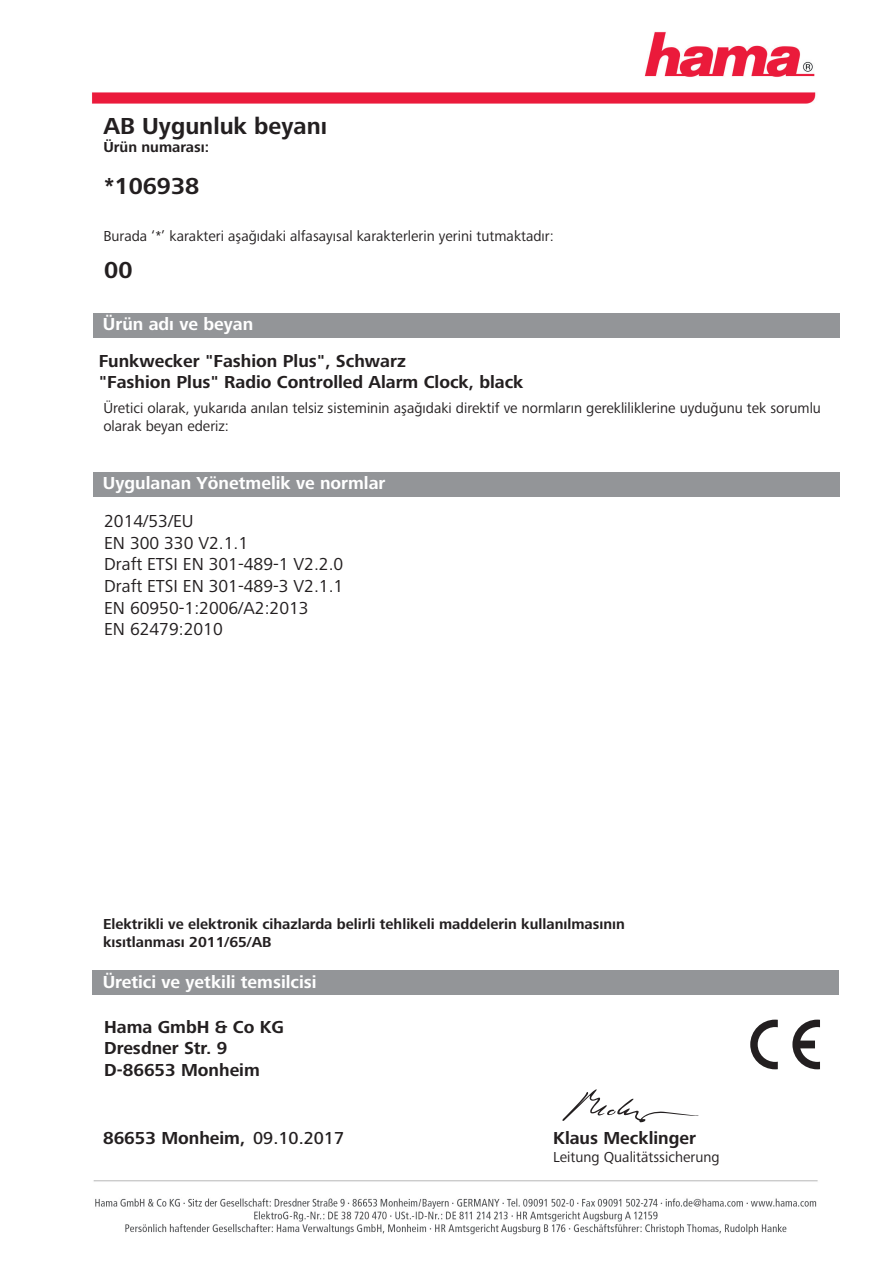
<style>
.page{position:relative;width:893px;height:1263px;background:#fff}
.page>*{position:absolute;margin:0;border:0;box-sizing:border-box;transform-origin:0 0}
.t1{font:700 24px "+SYRAPA Frutiger Next LTW1 G";color:#231f20}
.t2{font:700 24px "+XUNELL Frutiger Next LTW1 G";color:#231f20}
.t3{font:700 18px/21.6px "+SYRAPA Frutiger Next LTW1 G";color:#231f20}
.t4{font:18px/21.6px "+PASRLL Frutiger Next LTW1 G";color:#231f20}
.t5{font:700 18px "+SYRAPA Frutiger Next LTW1 G";color:#fff}
.t6{font:700 16.2px "+OVKMUM Arial";letter-spacing:.01em;color:#000001}
.t7{font:15px/18px "+PASRLL Frutiger Next LTW1 G";color:#231f20}
.t8{font:700 15px/18px "+SYRAPA Frutiger Next LTW1 G";color:#231f20}
.s1{font-family:"+UTBPLR Frutiger Next LTW1 G";font-weight:500}
</style>
<div class="page">
<img style="left:92px;top:31px;width:724px;height:72px">
<img style="left:93px;top:1180px;width:725px;height:55px">
<div style="left:93px;top:313px;width:746px;height:25px;background:#939598"></div>
<div style="left:93px;top:472px;width:746px;height:25px;background:#939598"></div>
<div style="left:92px;top:970px;width:747px;height:25px;background:#939598"></div>
<svg style="left:750px;top:1020px;width:70px;height:49px"></svg>
<svg style="left:562px;top:1089px;width:137px;height:34px"></svg>
<h1 class="t1" style="left:103px;top:113px;width:225px">AB Uygunluk beyanı</h1>
<p class="t8" style="left:103px;top:138px;width:107px">Ürün numarası:</p>
<h1 class="t2" style="left:104px;top:177px;width:97px">*106938</h1>
<p class="t7" style="left:103px;top:227px;width:452px">Burada ‘*’ karakteri aşağıdaki alfasayısal karakterlerin yerini tutmaktadır:</p>
<h1 class="t2" style="left:104px;top:260px;width:30px">00</h1>
<p class="t5" style="left:103px;top:314px;width:152px">Ürün adı ve beyan</p>
<p class="t3" style="left:99px;top:350px;width:426px">Funkwecker "Fashion Plus", Schwarz<br>"Fashion Plus" Radio Controlled Alarm Clock, black</p>
<p class="t7" style="left:103px;top:399px;width:719px">Üretici olarak, yukarıda anılan telsiz sisteminin aşağıdaki direktif ve normların gerekliliklerine uyduğunu tek sorumlu olarak beyan ederiz:</p>
<p class="t5" style="left:103px;top:474px;width:284px">Uygulanan Yönetmelik ve normlar</p>
<p class="t4" style="left:104px;top:511px;width:240px">2014/53/EU<br>EN 300 330 V2.1.1<br>Draft ETSI EN 301-489-1 V2.2.0<br>Draft ETSI EN 301-489-3 V2.1.1<br>EN 60950-1:2006/A2:2013<br>EN 62479:2010</p>
<p class="t8" style="left:103px;top:915px;width:523px">Elektrikli ve elektronik cihazlarda belirli tehlikeli maddelerin kullanılmasının kısıtlanması 2011/65/AB</p>
<p class="t5" style="left:103px;top:972px;width:215px">Üretici ve yetkili temsilcisi</p>
<p class="t3" style="left:104px;top:1016px;width:181px">Hama GmbH &amp; Co KG<br>Dresdner Str. 9<br>D-86653 Monheim</p>
<p class="t3" style="left:103px;top:1128px;width:242px">86653 Monheim, <span class="s1">09.10.2017</span></p>
<p class="t3" style="left:553px;top:1128px;width:144px">Klaus Mecklinger</p>
<p class="t7" style="left:553px;top:1148px;width:168px">Leitung Qualitätssicherung</p>
<p class="t6" style="left:586px;top:1154px;width:215px">Leitung Qualitätssicherung</p>
</div>
